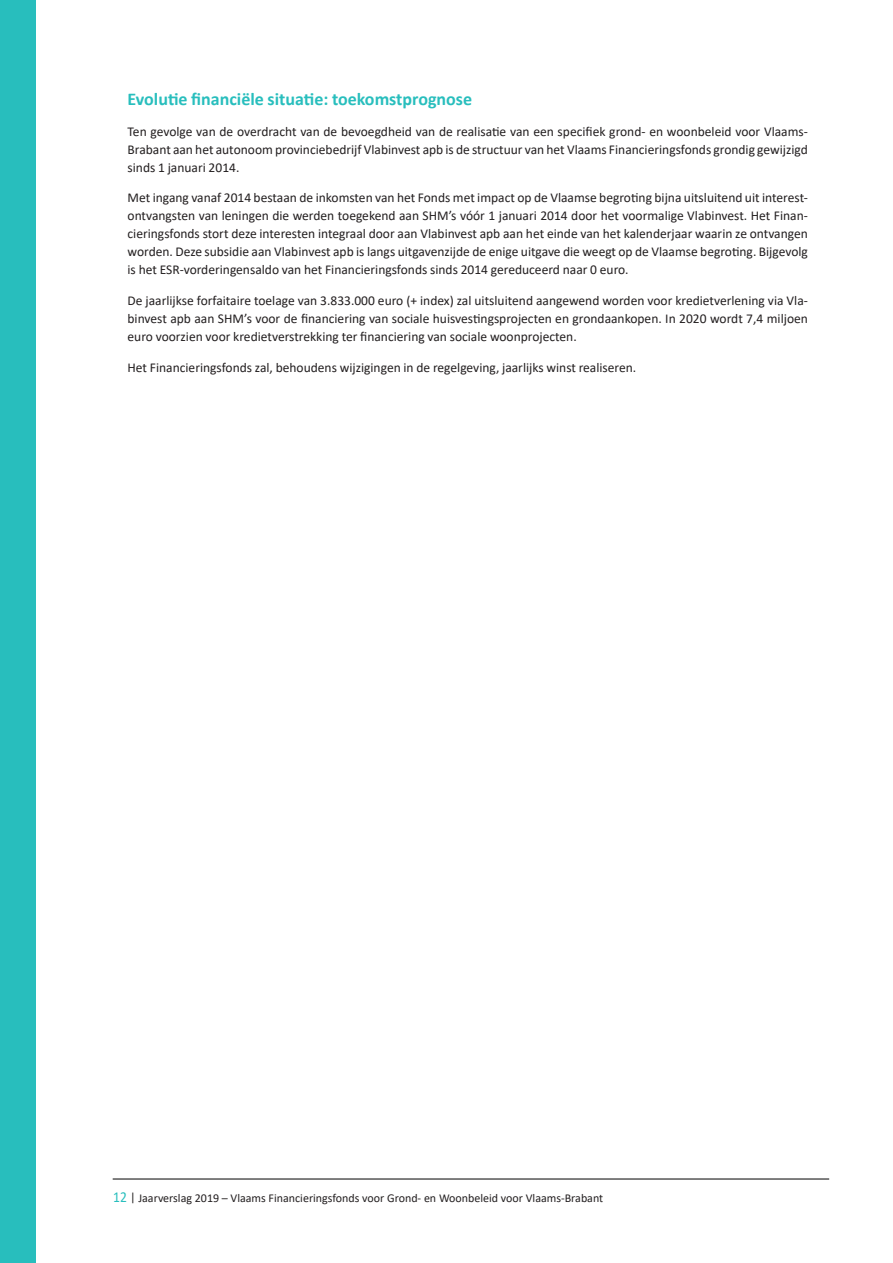
<style>
.page{position:relative;width:893px;height:1263px;background:#fff}
.page>*{position:absolute;margin:0;border:0;box-sizing:border-box;transform-origin:0 0}
._07_Tussentitel{font:700 18px "Calibri";color:#28bebd}
._07_Body{font:13.5px/18px "Calibri";color:#231f20;text-align:justify}
.t1{font:12px "Calibri";color:#231f20}
.s1{font-size:15.15px;color:#28bebd}
</style>
<div class="page">
<hr style="left:113px;top:1178px;width:716px;height:1px;background:#000">
<div style="left:0;top:0;width:36px;height:1263px;background:#28bebd"></div>
<p class="_07_Tussentitel" style="left:128px;top:86px;width:346px">Evolutie financiële situatie: toekomstprognose</p>
<p class="_07_Body" style="left:128px;top:122px;width:682px">Ten gevolge van de overdracht van de bevoegdheid van de realisatie van een specifiek grond- en woonbeleid voor Vlaams-Brabant aan het autonoom provinciebedrijf Vlabinvest apb is de structuur van het Vlaams Financieringsfonds grondig gewijzigd sinds 1 januari 2014.</p>
<p class="_07_Body" style="left:128px;top:189px;width:682px">Met ingang vanaf 2014 bestaan de inkomsten van het Fonds met impact op de Vlaamse begroting bijna uitsluitend uit interest&shy;ontvangsten van leningen die werden toegekend aan SHM’s vóór 1 januari 2014 door het voormalige Vlabinvest. Het Finan&shy;cieringsfonds stort deze interesten integraal door aan Vlabinvest apb aan het einde van het kalenderjaar waarin ze ontvangen worden. Deze subsidie aan Vlabinvest apb is langs uitgavenzijde de enige uitgave die weegt op de Vlaamse begroting. Bijgevolg is het ESR-vorderingensaldo van het Financieringsfonds sinds 2014 gereduceerd naar 0 euro.</p>
<p class="_07_Body" style="left:128px;top:291px;width:682px">De jaarlijkse forfaitaire toelage van 3.833.000 euro (+ index) zal uitsluitend aangewend worden voor kredietverlening via Vla&shy;binvest apb aan SHM’s voor de financiering van sociale huisvestingsprojecten en grondaankopen. In 2020 wordt 7,4 miljoen euro voorzien voor kredietverstrekking ter financiering van sociale woonprojecten.</p>
<p class="_07_Body" style="left:128px;top:358px;width:510px">Het Financieringsfonds zal, behoudens wijzigingen in de regelgeving, jaarlijks winst realiseren.</p>
<p class="t1" style="left:113px;top:1190px;width:491px"><span class="s1">12</span> | Jaarverslag 2019 – Vlaams Financieringsfonds voor Grond- en Woonbeleid voor Vlaams-Brabant</p>
</div>
